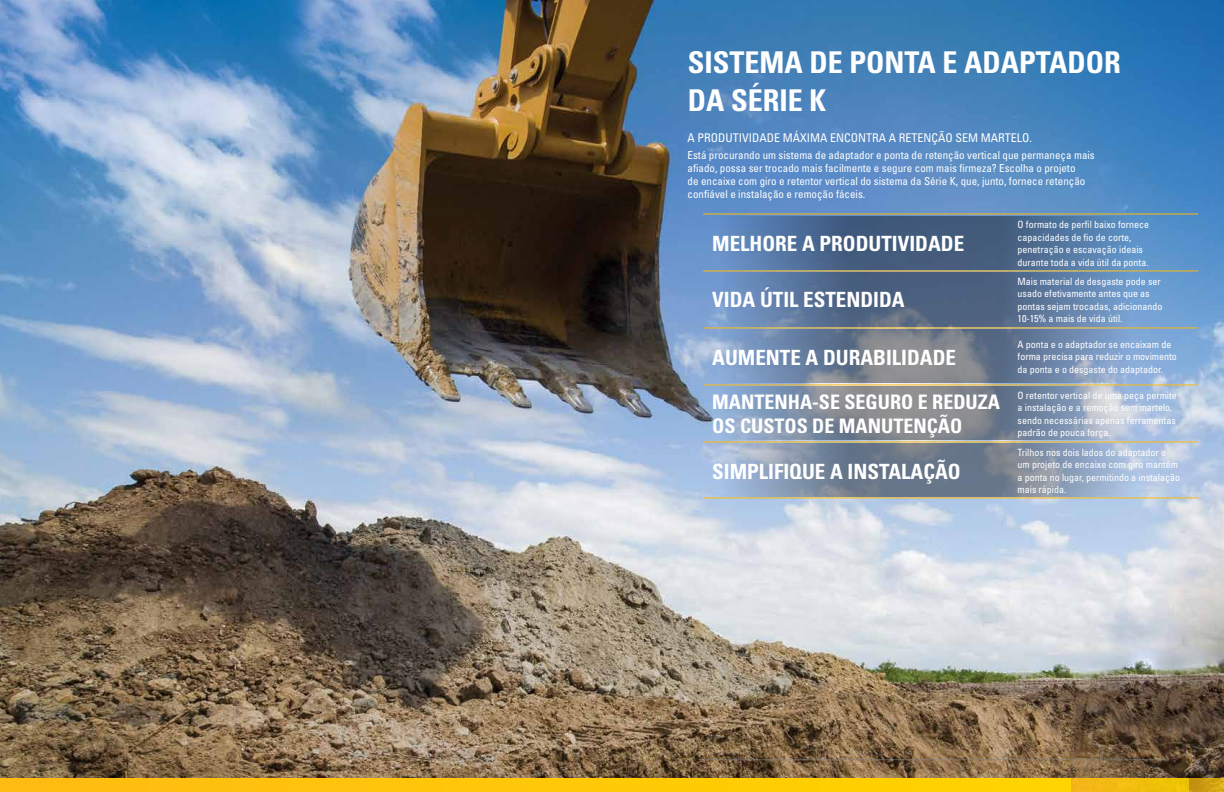
<style>
.page{position:relative;width:1224px;height:792px;background:#fff}
.page>*{position:absolute;margin:0;border:0;box-sizing:border-box;transform-origin:0 0}
.t1{font:700 condensed 30px/38.1px "Univers";color:#fff}
.t2{font:700 condensed 21px "Univers";color:#fff}
.t3{font:700 condensed 20px/24px "Univers";color:#fff}
.t4{font:condensed 12px "Univers";color:#fff}
.t5{font:condensed 11px/13px "Univers";color:#fff}
.t6{font:condensed 10px/12.5px "Univers";color:#fff}
</style>
<div class="page">
<img style="left:0;top:0;width:1224px;height:778px">
<svg style="left:699px;top:760px;width:466px;height:1px"></svg>
<svg style="left:703px;top:216px;width:443px;height:53px;background:#4e6f98"></svg>
<svg style="left:703px;top:443px;width:443px;height:54px;background:#8494aa"></svg>
<svg style="left:703px;top:386px;width:443px;height:54px;background:#8a97aa"></svg>
<svg style="left:703px;top:329px;width:443px;height:54px;background:#788ba5"></svg>
<svg style="left:703px;top:273px;width:443px;height:54px;background:#5c779d"></svg>
<hr style="left:703px;top:270px;width:495px;height:1px;background:#fdba12">
<hr style="left:703px;top:327px;width:495px;height:1px;background:#fdba12">
<hr style="left:703px;top:384px;width:495px;height:1px;background:#fdba12">
<hr style="left:703px;top:441px;width:495px;height:1px;background:#fdba12">
<hr style="left:703px;top:213px;width:495px;height:1px;background:#fdba12">
<hr style="left:703px;top:497px;width:495px;height:1px;background:#fdba12">
<div style="left:0;top:778px;width:1071px;height:14px;background:#ffc808"></div>
<svg style="left:1071px;top:778px;width:118px;height:14px;background:#f1bc0e"></svg>
<svg style="left:1189px;top:778px;width:35px;height:14px"></svg>
<h1 class="t1" style="left:688px;top:43px;width:435px">SISTEMA DE PONTA E ADAPTADOR<br>DA SÉRIE K</h1>
<p class="t4" style="left:688px;top:130px;width:346px">A PRODUTIVIDADE MÁXIMA ENCONTRA A RETENÇÃO SEM MARTELO.</p>
<p class="t5" style="left:688px;top:149px;width:409px">Está procurando um sistema de adaptador e ponta de retenção vertical que permaneça mais afiado, possa ser trocado mais facilmente e segure com mais firmeza? Escolha o projeto<br>de encaixe com giro e retentor vertical do sistema da Série K, que, junto, fornece retenção confiável e instalação e remoção fáceis.</p>
<h2 class="t2" style="left:712px;top:231px;width:253px">MELHORE A PRODUTIVIDADE</h2>
<h2 class="t2" style="left:712px;top:287px;width:194px">VIDA ÚTIL ESTENDIDA</h2>
<h2 class="t2" style="left:712px;top:344px;width:245px">AUMENTE A DURABILIDADE</h2>
<h3 class="t3" style="left:712px;top:390px;width:289px">MANTENHA-SE SEGURO E REDUZA<br>OS CUSTOS DE MANUTENÇÃO</h3>
<h2 class="t2" style="left:712px;top:458px;width:250px">SIMPLIFIQUE A INSTALAÇÃO</h2>
<p class="t6" style="left:1018px;top:218px;width:133px">O formato de perfil baixo fornece capacidades de fio de corte, penetração e escavação ideais durante toda a vida útil da ponta.</p>
<p class="t6" style="left:1018px;top:275px;width:146px">Mais material de desgaste pode ser usado efetivamente antes que as pontas sejam trocadas, adicionando<br>10-15% a mais de vida útil.</p>
<p class="t6" style="left:1018px;top:338px;width:161px">A ponta e o adaptador se encaixam de forma precisa para reduzir o movimento da ponta e o desgaste do adaptador.</p>
<p class="t6" style="left:1018px;top:389px;width:161px">O retentor vertical de uma peça permite a instalação e a remoção sem martelo, sendo necessárias apenas ferramentas padrão de pouca força.</p>
<p class="t6" style="left:1018px;top:446px;width:164px">Trilhos nos dois lados do adaptador e um projeto de encaixe com giro mantêm a ponta no lugar, permitindo a instalação mais rápida.</p>
</div>
